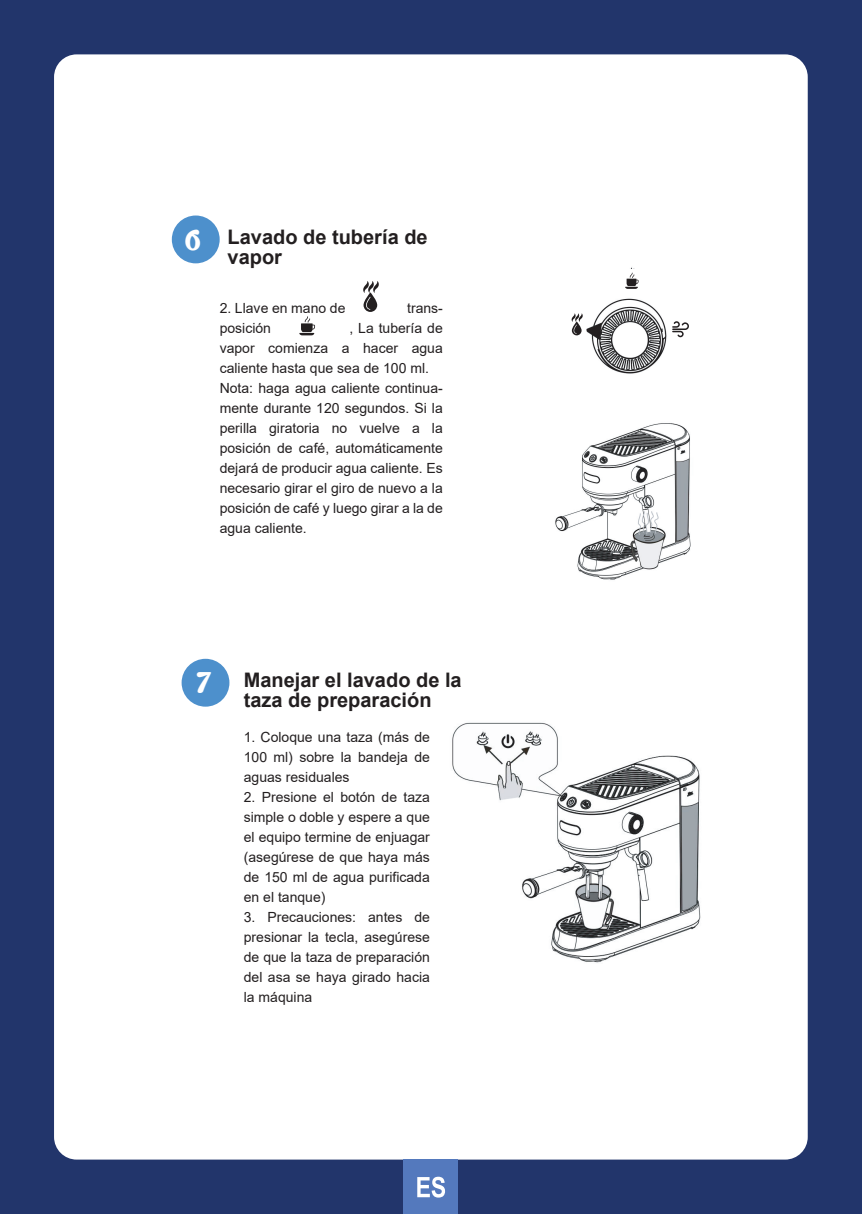
<style>
.page{position:relative;width:862px;height:1214px;background:#fff}
.page>*{position:absolute;margin:0;border:0;box-sizing:border-box;transform-origin:0 0}
.t1{font:32px "Baristo";color:#fff}
.t2{font:700 20px/20px "Arial";color:#231f20}
.t3{font:14px/20px "Arial";color:#231f20;text-align:justify}
</style>
<div class="page">
<div style="left:0;top:0;width:862px;height:1213px;background:#22356b"></div>
<div style="left:54px;top:54px;width:753px;height:1105px;background:#fff;border-radius:23px"></div>
<div style="left:172px;top:215px;width:48px;height:48px;background:#4d90cc;border-radius:50%"></div>
<div style="left:182px;top:658px;width:47px;height:48px;background:#4d90cc;border-radius:50%"></div>
<img style="left:555px;top:423px;width:136px;height:157px">
<img style="left:589px;top:267px;width:78px;height:107px">
<div style="left:611px;top:269px;width:64px;height:21px;background:#fff"></div>
<svg style="left:571px;top:313px;width:18px;height:23px"></svg>
<svg style="left:672px;top:321px;width:17px;height:16px"></svg>
<svg style="left:625px;top:272px;width:13px;height:17px"></svg>
<svg style="left:363px;top:281px;width:16px;height:31px"></svg>
<svg style="left:299px;top:316px;width:16px;height:19px"></svg>
<svg style="left:94px;top:722px;width:670px;height:491px"></svg>
<h1 class="t1" style="left:184px;top:219px;width:18px">6</h1>
<h2 class="t2" style="left:228px;top:227px;width:202px">Lavado de tubería de vapor</h2>
<p class="t3" style="left:220px;top:298px;width:127px">2. Llave en mano de</p>
<p class="t3" style="left:407px;top:298px;width:37px">trans-</p>
<p class="t3" style="left:220px;top:318px;width:53px">posición</p>
<p class="t3" style="left:220px;top:318px;width:225px;text-align:left;text-indent:130px">, La tubería de vapor comienza a hacer agua caliente hasta que sea de 100 ml.<br>Nota: haga agua caliente continua&shy;mente durante 120 segundos. Si la perilla giratoria no vuelve a la posición de café, automáticamente dejará de producir agua caliente. Es necesario girar el giro de nuevo a la posición de café y luego girar a la de agua caliente.</p>
<h1 class="t1" style="left:196px;top:662px;width:18px">7</h1>
<h2 class="t2" style="left:244px;top:670px;width:219px">Manejar el lavado de la taza de preparación</h2>
<p class="t3" style="left:244px;top:726px;width:188px">1. Coloque una taza (más de 100 ml) sobre la bandeja de aguas residuales</p>
<p class="t3" style="left:244px;top:786px;width:188px">2. Presione el botón de taza simple o doble y espere a que el equipo termine de enjuagar (asegúrese de que haya más de 150 ml de agua purificada en el tanque)</p>
<p class="t3" style="left:244px;top:906px;width:188px">3. Precauciones: antes de presionar la tecla, asegúrese de que la taza de preparación del asa se haya girado hacia la máquina</p>
</div>
